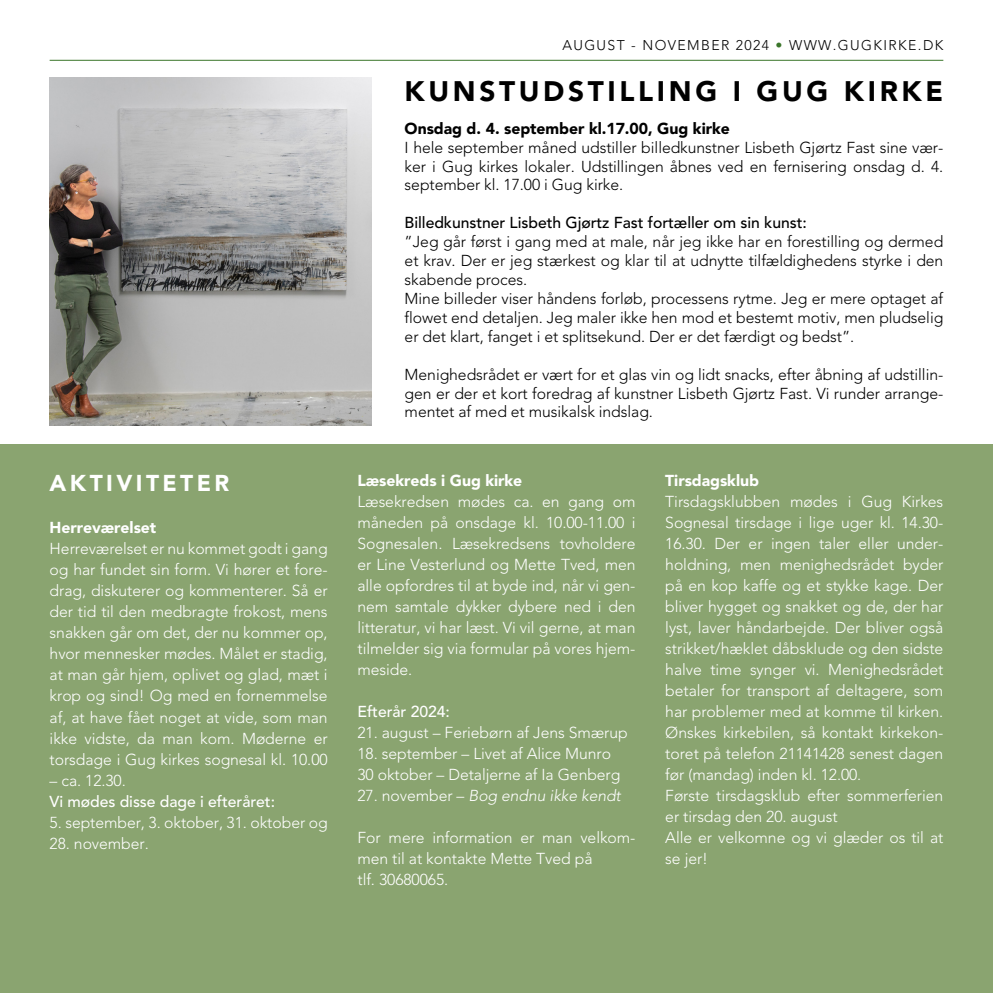
<style>
.page{position:relative;width:993px;height:993px;background:#fff}
.page>*{position:absolute;margin:0;border:0;box-sizing:border-box;transform-origin:0 0}
.t1{font:900 28px "Avenir";letter-spacing:.13em;color:#000}
.t2{font:900 22.75px "Avenir";letter-spacing:.15em;color:#fff}
.t3{font:300 15.75px/21px "Avenir";letter-spacing:-.005em;color:#fff}
.t4{font:300 15.75px/18.9px "Avenir";letter-spacing:-.005em;color:#000;text-align:justify}
.t5{font:500 15.75px "Avenir";letter-spacing:-.005em;color:#000}
.t6{font:900 15.75px "Avenir";letter-spacing:-.005em;color:#fff}
.t7{font:500 15.75px "Avenir";letter-spacing:-.005em;color:#fff}
.t8{font:900 15.75px "Avenir";letter-spacing:-.005em;color:#000}
.t9{font:italic 300 15.75px "Avenir";letter-spacing:-.005em;color:#fff}
.t10{font:300 14px "Avenir";letter-spacing:.1em;color:#000}
.s1{color:#3b762a}
.s2{font-style:normal}
</style>
<div class="page">
<div style="left:0;top:444px;width:992px;height:548px;background:#8aa470"></div>
<hr style="left:50px;top:60px;width:893px;height:1px;background:#3b762a">
<img style="left:50px;top:77px;width:321px;height:348px">
<h2 class="t2" style="left:50px;top:469px;width:181px">AKTIVITETER</h2>
<p class="t6" style="left:50px;top:518px;width:108px">Herreværelset</p>
<p class="t3" style="left:50px;top:538px;width:279px;text-align:justify">Herreværelset er nu kommet godt i gang og har fundet sin form. Vi hører et fore&shy;drag, diskuterer og kommenterer. Så er der tid til den medbragte frokost, mens snakken går om det, der nu kommer op, hvor mennesker mødes. Målet er stadig, at man går hjem, oplivet og glad, mæt i krop og sind! Og med en fornemmelse af, at have fået noget at vide, som man ikke vidste, da man kom. Møderne er torsdage i Gug kirkes sognesal kl. 10.00</p>
<p class="t3" style="left:50px;top:769px;width:78px">– ca. 12.30.</p>
<p class="t7" style="left:50px;top:791px;width:227px">Vi mødes disse dage i efteråret:</p>
<p class="t3" style="left:50px;top:811px;width:279px">5. september, 3. oktober, 31. oktober og</p>
<p class="t3" style="left:50px;top:832px;width:101px">28. november.</p>
<p class="t10" style="left:562px;top:37px;width:382px">AUGUST - NOVEMBER 2024 <span class="s1">•</span> WWW.GUGKIRKE.DK</p>
<h1 class="t1" style="left:404px;top:75px;width:539px">KUNSTUDSTILLING I GUG KIRKE</h1>
<p class="t8" style="left:404px;top:119px;width:326px">Onsdag d. 4. september kl.17.00, Gug kirke</p>
<p class="t4" style="left:404px;top:138px;width:540px">I hele september måned udstiller billedkunstner Lisbeth Gjørtz Fast sine vær&shy;ker i Gug kirkes lokaler. Udstillingen åbnes ved en fernisering onsdag d. 4. september kl. 17.00 i Gug kirke.</p>
<p class="t5" style="left:404px;top:214px;width:403px">Billedkunstner Lisbeth Gjørtz Fast fortæller om sin kunst:</p>
<p class="t4" style="left:404px;top:232px;width:540px;text-align:left">”Jeg går først i gang med at male, når jeg ikke har en forestilling og dermed et krav. Der er jeg stærkest og klar til at udnytte tilfældighedens styrke i den skabende proces.<br>Mine billeder viser håndens forløb, processens rytme. Jeg er mere optaget af flowet end detaljen. Jeg maler ikke hen mod et bestemt motiv, men pludselig er det klart, fanget i et splitsekund. Der er det færdigt og bedst”.</p>
<p class="t4" style="left:404px;top:364px;width:540px">Menighedsrådet er vært for et glas vin og lidt snacks, efter åbning af udstillin&shy;gen er der et kort foredrag af kunstner Lisbeth Gjørtz Fast. Vi runder arrange&shy;mentet af med et musikalsk indslag.</p>
<p class="t6" style="left:357px;top:471px;width:166px">Læsekreds i Gug kirke</p>
<p class="t3" style="left:357px;top:491px;width:279px;text-align:justify">Læsekredsen mødes ca. en gang om måneden på onsdage kl. 10.00-11.00 i Sognesalen. Læsekredsens tovholdere er Line Vesterlund og Mette Tved, men alle opfordres til at byde ind, når vi gen&shy;nem samtale dykker dybere ned i den litteratur, vi har læst. Vi vil gerne, at man tilmelder sig via formular på vores hjem&shy;meside.</p>
<p class="t7" style="left:357px;top:702px;width:94px">Efterår 2024:</p>
<p class="t3" style="left:357px;top:722px;width:272px">21. august – Feriebørn af Jens Smærup</p>
<p class="t3" style="left:357px;top:743px;width:264px">18. september – Livet af Alice Munro<br>30 oktober – Detaljerne af Ia Genberg</p>
<p class="t9" style="left:357px;top:786px;width:265px"><span class="s2">27. november –</span> Bog endnu ikke kendt</p>
<p class="t3" style="left:357px;top:827px;width:279px">For mere information er man velkom&shy;men til at kontakte Mette Tved på<br>tlf. 30680065.</p>
<p class="t6" style="left:665px;top:470px;width:95px">Tirsdagsklub</p>
<p class="t3" style="left:665px;top:491px;width:279px">Tirsdagsklubben mødes i Gug Kirkes Sognesal tirsdage i lige uger kl. 14.30- 16.30. Der er ingen taler eller under&shy;holdning, men menighedsrådet byder på en kop kaffe og et stykke kage. Der bliver hygget og snakket og de, der har lyst, laver håndarbejde. Der bliver også strikket/hæklet dåbsklude og den sidste halve time synger vi. Menighedsrådet betaler for transport af deltagere, som har problemer med at komme til kirken.<br>Ønskes kirkebilen, så kontakt kirkekon&shy;toret på telefon 21141428 senest dagen før (mandag) inden kl. 12.00.<br>Første tirsdagsklub efter sommerferien er tirsdag den 20. august<br>Alle er velkomne og vi glæder os til at se jer!</p>
</div>
